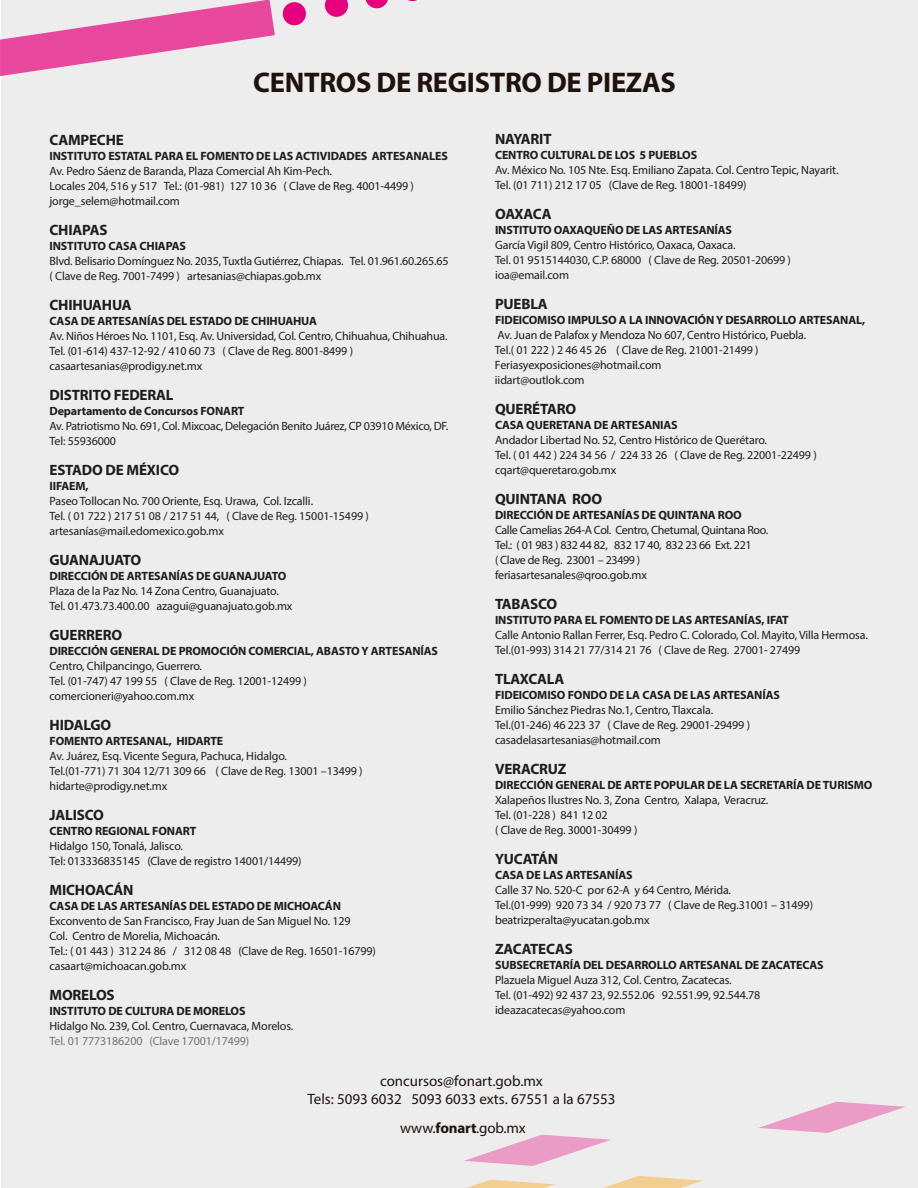
<style>
.page{position:relative;width:918px;height:1188px;background:#fff}
.page>*{position:absolute;margin:0;border:0;box-sizing:border-box;transform-origin:0 0}
.t1{font:700 28.5px "Myriad Pro";letter-spacing:-.01em;color:#1e120d}
.t2{font:700 15px "Myriad Pro";letter-spacing:-.01em;color:#1d1d1b}
.t3{font:15px/18px "Myriad Pro";color:#1e120d;text-align:center}
.t4{font:12px/15px "Myriad Pro";letter-spacing:-.01em;color:#1d1d1b}
.t5{font:700 12px "Myriad Pro";letter-spacing:-.01em;color:#1d1d1b}
.t6{font:12px/15px "Myriad Pro";letter-spacing:-.03em;color:#1d1d1b}
.t7{font:12px "Myriad Pro";letter-spacing:-.01em;color:#747277}
.s1{font-weight:700}
</style>
<div class="page">
<div style="left:1px;top:0;width:917px;height:1187px;background:#ededed"></div>
<svg style="left:565px;top:1176px;width:138px;height:12px"></svg>
<svg style="left:464px;top:1135px;width:147px;height:31px"></svg>
<svg style="left:418px;top:1180px;width:137px;height:8px"></svg>
<svg style="left:758px;top:1102px;width:147px;height:31px"></svg>
<svg style="left:0;top:0;width:275px;height:76px"></svg>
<div style="left:283px;top:2px;width:23px;height:23px;background:#e6007d;border-radius:50%"></div>
<svg style="left:325px;top:0;width:23px;height:17px"></svg>
<svg style="left:365px;top:0;width:23px;height:8px"></svg>
<h1 class="t1" style="left:253px;top:64px;width:424px">CENTROS DE REGISTRO DE PIEZAS</h1>
<p class="t2" style="left:50px;top:130px;width:76px">CAMPECHE</p>
<p class="t5" style="left:50px;top:148px;width:400px">INSTITUTO ESTATAL PARA EL FOMENTO DE LAS ACTIVIDADES ARTESANALES</p>
<p class="t4" style="left:49px;top:164px;width:366px">Av. Pedro Sáenz de Baranda, Plaza Comercial Ah Kim-Pech.<br>Locales 204, 516 y 517 Tel.: (01-981) 127 10 36 ( Clave de Reg. 4001-4499 ) jorge_selem@hotmail.com</p>
<p class="t2" style="left:50px;top:220px;width:60px">CHIAPAS</p>
<p class="t5" style="left:50px;top:238px;width:138px">INSTITUTO CASA CHIAPAS</p>
<p class="t4" style="left:49px;top:254px;width:401px">Blvd. Belisario Domínguez No. 2035, Tuxtla Gutiérrez, Chiapas. Tel. 01.961.60.265.65 ( Clave de Reg. 7001-7499 ) artesanias@chiapas.gob.mx</p>
<p class="t2" style="left:50px;top:295px;width:84px">CHIHUAHUA</p>
<p class="t5" style="left:50px;top:313px;width:269px">CASA DE ARTESANÍAS DEL ESTADO DE CHIHUAHUA</p>
<p class="t4" style="left:50px;top:329px;width:400px">Av. Niños Héroes No. 1101, Esq. Av. Universidad, Col. Centro, Chihuahua, Chihuahua.<br>Tel. (01-614) 437-12-92 / 410 60 73 ( Clave de Reg. 8001-8499 ) casaartesanias@prodigy.net.mx</p>
<p class="t2" style="left:50px;top:385px;width:126px">DISTRITO FEDERAL</p>
<p class="t5" style="left:50px;top:403px;width:197px">Departamento de Concursos FONART</p>
<p class="t4" style="left:50px;top:419px;width:400px">Av. Patriotismo No. 691, Col. Mixcoac, Delegación Benito Juárez, CP 03910 México, DF.<br>Tel: 55936000</p>
<p class="t2" style="left:50px;top:460px;width:131px">ESTADO DE MÉXICO</p>
<p class="t5" style="left:50px;top:478px;width:41px">IIFAEM,</p>
<p class="t4" style="left:50px;top:494px;width:321px">Paseo Tollocan No. 700 Oriente, Esq. Urawa, Col. Izcalli.<br>Tel. ( 01 722 ) 217 51 08 / 217 51 44, ( Clave de Reg. 15001-15499 ) artesanías@mail.edomexico.gob.mx</p>
<p class="t2" style="left:50px;top:550px;width:93px">GUANAJUATO</p>
<p class="t5" style="left:50px;top:568px;width:238px">DIRECCIÓN DE ARTESANÍAS DE GUANAJUATO</p>
<p class="t4" style="left:49px;top:584px;width:245px">Plaza de la Paz No. 14 Zona Centro, Guanajuato.<br>Tel. 01.473.73.400.00 azagui@guanajuato.gob.mx</p>
<p class="t2" style="left:50px;top:625px;width:74px">GUERRERO</p>
<p class="t5" style="left:50px;top:643px;width:390px">DIRECCIÓN GENERAL DE PROMOCIÓN COMERCIAL, ABASTOY ARTESANÍAS</p>
<p class="t4" style="left:50px;top:659px;width:259px">Centro, Chilpancingo, Guerrero.<br>Tel. (01-747) 47 199 55 ( Clave de Reg. 12001-12499 ) comercioneri@yahoo.com.mx</p>
<p class="t2" style="left:50px;top:715px;width:63px">HIDALGO</p>
<p class="t5" style="left:50px;top:733px;width:175px">FOMENTO ARTESANAL, HIDARTE</p>
<p class="t4" style="left:49px;top:749px;width:315px">Av. Juárez, Esq. Vicente Segura, Pachuca, Hidalgo.<br>Tel.(01-771) 71 304 12/71 309 66 ( Clave de Reg. 13001 –13499 ) hidarte@prodigy.net.mx</p>
<p class="t2" style="left:50px;top:805px;width:56px">JALISCO</p>
<p class="t5" style="left:50px;top:823px;width:148px">CENTRO REGIONAL FONART</p>
<p class="t4" style="left:50px;top:839px;width:254px">Hidalgo 150, Tonalá, Jalisco.<br>Tel: 013336835145 (Clave de registro 14001/14499)</p>
<p class="t2" style="left:50px;top:880px;width:86px">MICHOACÁN</p>
<p class="t5" style="left:50px;top:898px;width:293px">CASA DE LAS ARTESANÍAS DEL ESTADO DE MICHOACÁN</p>
<p class="t4" style="left:50px;top:914px;width:328px">Exconvento de San Francisco, Fray Juan de San Miguel No. 129<br>Col. Centro de Morelia, Michoacán.<br>Tel.: ( 01 443 ) 312 24 86 / 312 08 48 (Clave de Reg. 16501-16799) casaart@michoacan.gob.mx</p>
<p class="t2" style="left:50px;top:985px;width:67px">MORELOS</p>
<p class="t5" style="left:50px;top:1003px;width:197px">INSTITUTO DE CULTURA DE MORELOS</p>
<p class="t4" style="left:50px;top:1019px;width:245px">Hidalgo No. 239, Col. Centro, Cuernavaca, Morelos.</p>
<p class="t7" style="left:49px;top:1034px;width:201px">Tel. 01 7773186200 (Clave 17001/17499)</p>
<p class="t2" style="left:495px;top:129px;width:58px">NAYARIT</p>
<p class="t5" style="left:495px;top:147px;width:204px">CENTRO CULTURAL DE LOS 5 PUEBLOS</p>
<p class="t4" style="left:495px;top:162px;width:345px">Av. México No. 105 Nte. Esq. Emiliano Zapata. Col. Centro Tepic, Nayarit.<br>Tel. (01 711) 212 17 05 (Clave de Reg. 18001-18499)</p>
<p class="t2" style="left:495px;top:204px;width:58px">OAXACA</p>
<p class="t5" style="left:495px;top:222px;width:239px">INSTITUTO OAXAQUEÑO DE LAS ARTESANÍAS</p>
<p class="t4" style="left:495px;top:237px;width:298px">García Vigil 809, Centro Histórico, Oaxaca, Oaxaca.<br>Tel. 01 9515144030, C.P. 68000 ( Clave de Reg. 20501-20699 ) ioa@email.com</p>
<p class="t2" style="left:495px;top:294px;width:54px">PUEBLA</p>
<p class="t5" style="left:495px;top:312px;width:372px">FIDEICOMISO IMPULSO A LA INNOVACIÓNY DESARROLLO ARTESANAL,</p>
<p class="t4" style="left:495px;top:327px;width:313px">Av. Juan de Palafox y Mendoza No 607, Centro Histórico, Puebla.<br>Tel.( 01 222 ) 2 46 45 26 ( Clave de Reg. 21001-21499 )<br>Feriasyexposiciones@hotmail.com<br>iidart@outlok.com</p>
<p class="t2" style="left:495px;top:399px;width:83px">QUERÉTARO</p>
<p class="t5" style="left:495px;top:417px;width:184px">CASA QUERETANA DE ARTESANIAS</p>
<p class="t4" style="left:495px;top:432px;width:323px">Andador Libertad No. 52, Centro Histórico de Querétaro.<br>Tel. ( 01 442 ) 224 34 56 / 224 33 26 ( Clave de Reg. 22001-22499 ) cqart@queretaro.gob.mx</p>
<p class="t2" style="left:495px;top:489px;width:109px">QUINTANA ROO</p>
<p class="t5" style="left:495px;top:507px;width:248px">DIRECCIÓN DE ARTESANÍAS DE QUINTANA ROO</p>
<p class="t6" style="left:495px;top:522px;width:275px">Calle Camelias 264-A Col. Centro, Chetumal, Quintana Roo.<br>Tel.: ( 01 983 ) 832 44 82, 832 17 40, 832 23 66 Ext. 221<br>( Clave de Reg. 23001 – 23499 ) feriasartesanales@qroo.gob.mx</p>
<p class="t2" style="left:495px;top:594px;width:64px">TABASCO</p>
<p class="t5" style="left:495px;top:612px;width:295px">INSTITUTO PARA EL FOMENTO DE LAS ARTESANÍAS, IFAT</p>
<p class="t4" style="left:495px;top:627px;width:374px">Calle Antonio Rallan Ferrer, Esq. Pedro C. Colorado, Col. Mayito, Villa Hermosa.<br>Tel.(01-993) 314 21 77/314 21 76 ( Clave de Reg. 27001- 27499</p>
<p class="t2" style="left:495px;top:669px;width:71px">TLAXCALA</p>
<p class="t5" style="left:495px;top:687px;width:286px">FIDEICOMISO FONDO DE LA CASA DE LAS ARTESANÍAS</p>
<p class="t4" style="left:495px;top:702px;width:257px">Emilio Sánchez Piedras No.1, Centro, Tlaxcala.<br>Tel.(01-246) 46 223 37 ( Clave de Reg. 29001-29499 ) casadelasartesanias@hotmail.com</p>
<p class="t2" style="left:495px;top:759px;width:73px">VERACRUZ</p>
<p class="t5" style="left:495px;top:777px;width:379px">DIRECCIÓN GENERAL DE ARTE POPULAR DE LA SECRETARÍA DE TURISMO</p>
<p class="t4" style="left:495px;top:792px;width:275px">Xalapeños Ilustres No. 3, Zona Centro, Xalapa, Veracruz.<br>Tel. (01-228 ) 841 12 02<br>( Clave de Reg. 30001-30499 )</p>
<p class="t2" style="left:495px;top:849px;width:65px">YUCATÁN</p>
<p class="t5" style="left:495px;top:867px;width:139px">CASA DE LAS ARTESANÍAS</p>
<p class="t4" style="left:495px;top:882px;width:320px">Calle 37 No. 520-C por 62-A y 64 Centro, Mérida.<br>Tel.(01-999) 920 73 34 / 920 73 77 ( Clave de Reg.31001 – 31499) beatrizperalta@yucatan.gob.mx</p>
<p class="t2" style="left:495px;top:939px;width:79px">ZACATECAS</p>
<p class="t5" style="left:495px;top:957px;width:330px">SUBSECRETARÍA DEL DESARROLLO ARTESANAL DE ZACATECAS</p>
<p class="t4" style="left:495px;top:972px;width:267px">Plazuela Miguel Auza 312, Col. Centro, Zacatecas.<br>Tel. (01-492) 92 437 23, 92.552.06 92.551.99, 92.544.78 ideazacatecas@yahoo.com</p>
<p class="t3" style="left:307px;top:1072px;width:310px">concursos@fonart.gob.mx<br>Tels: 5093 6032 5093 6033 exts. 67551 a la 67553</p>
<p class="t3" style="left:400px;top:1119px;width:127px">www.<span class="s1">fonart</span>.gob.mx</p>
</div>
